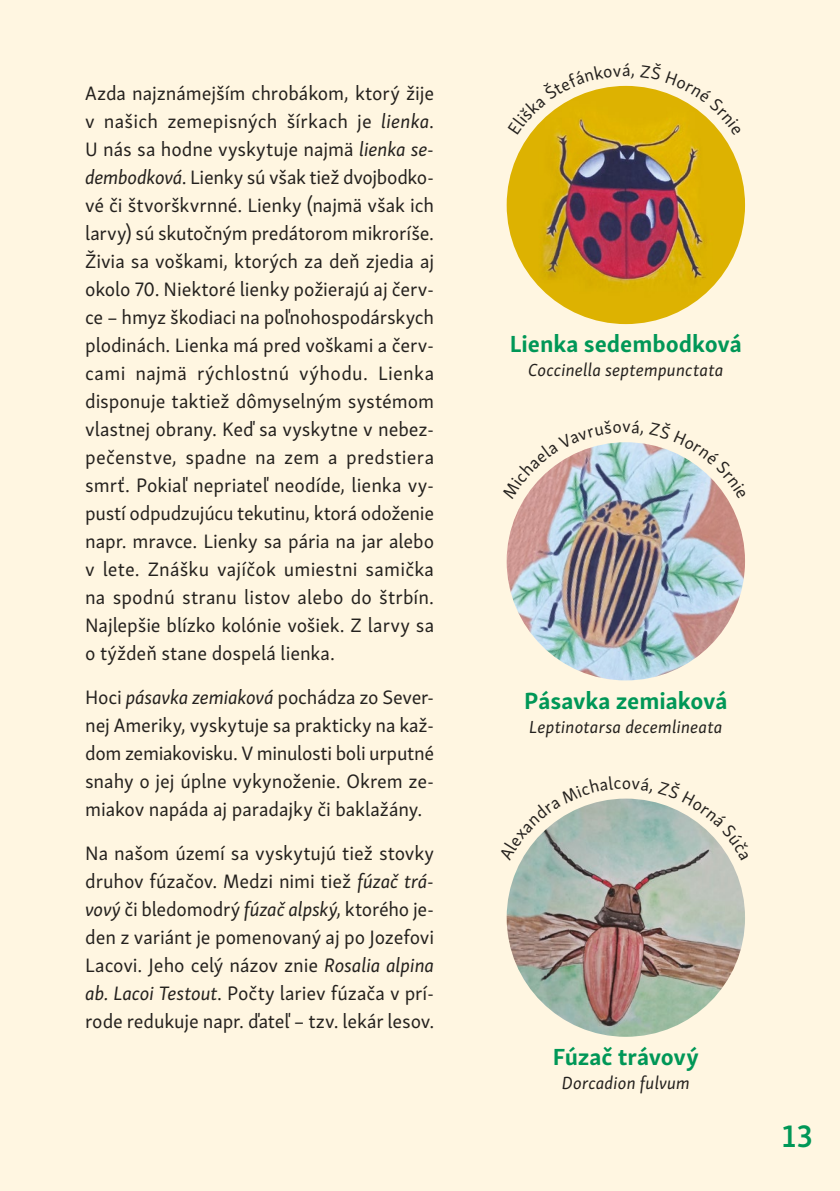
<style>
.page{position:relative;width:840px;height:1191px;background:#fff}
.page>*{position:absolute;margin:0;border:0;box-sizing:border-box;transform-origin:0 0}
.t1{font:600 32px "Skolar Sans Latn";color:#009757}
.t2{font:700 24px "Skolar Sans Latn";color:#009757}
.t3{font:20px/28px "Skolar Sans Latn";letter-spacing:-.005em;color:#24211e;text-align:justify}
.t4{font:italic 18px "Skolar Sans Latn";letter-spacing:.01em;color:#24211e}
.s1{font-style:italic}
</style>
<div class="page">
<div style="left:0;top:0;width:839px;height:1191px;background:#fff6e1"></div>
<img style="left:506px;top:442px;width:238px;height:238px;border-radius:119px">
<img style="left:506px;top:86px;width:238px;height:238px;border-radius:119px">
<img style="left:506px;top:798px;width:238px;height:238px;border-radius:119px">
<img style="left:524px;top:442px;width:118px;height:57px">
<svg style="left:648px;top:444px;width:80px;height:55px"></svg>
<svg style="left:530px;top:85px;width:103px;height:49px"></svg>
<svg style="left:640px;top:86px;width:83px;height:49px"></svg>
<svg style="left:520px;top:798px;width:131px;height:63px"></svg>
<svg style="left:657px;top:802px;width:73px;height:58px"></svg>
<p class="t3" style="left:85px;top:78px;width:350px">Azda najznámejším chrobákom, ktorý žije v našich zemepisných šírkach je <span class="s1">lienka</span>.<br>U nás sa hodne vyskytuje najmä <span class="s1">lienka se&shy;dembodková</span>. Lienky sú však tiež dvojbodko&shy;vé či štvorškvrnné. Lienky (najmä však ich larvy) sú skutočným predátorom mikroríše.<br>Živia sa voškami, ktorých za deň zjedia aj okolo 70. Niektoré lienky požierajú aj červ&shy;ce – hmyz škodiaci na poľnohospodárskych plodinách. Lienka má pred voškami a červ&shy;cami najmä rýchlostnú výhodu. Lienka disponuje taktiež dômyselným systémom vlastnej obrany. Keď sa vyskytne v nebez&shy;pečenstve, spadne na zem a predstiera smrť. Pokiaľ nepriateľ neodíde, lienka vy&shy;pustí odpudzujúcu tekutinu, ktorá odoženie napr. mravce. Lienky sa pária na jar alebo v lete. Znášku vajíčok umiestni samička na spodnú stranu listov alebo do štrbín.<br>Najlepšie blízko kolónie vošiek. Z larvy sa o týždeň stane dospelá lienka.</p>
<p class="t3" style="left:85px;top:682px;width:350px">Hoci <span class="s1">pásavka zemiaková</span> pochádza zo Sever&shy;nej Ameriky, vyskytuje sa prakticky na kaž&shy;dom zemiakovisku. V minulosti boli urputné snahy o jej úplne vykynoženie. Okrem ze&shy;miakov napáda aj paradajky či baklažány.</p>
<p class="t3" style="left:85px;top:838px;width:350px">Na našom území sa vyskytujú tiež stovky druhov fúzačov. Medzi nimi tiež <span class="s1">fúzač trá&shy;vový</span> či bledomodrý <span class="s1">fúzač alpský</span>, ktorého je&shy;den z variánt je pomenovaný aj po Jozefovi Lacovi. Jeho celý názov znie <span class="s1">Rosalia alpina ab. Lacoi Testout</span>. Počty lariev fúzača v prí&shy;rode redukuje napr. ďateľ – tzv. lekár lesov.</p>
<p class="t2" style="left:509px;top:324px;width:233px">Lienka sedembodková</p>
<p class="t4" style="left:528px;top:357px;width:196px">Coccinella septempunctata</p>
<p class="t2" style="left:524px;top:681px;width:205px">Pásavka zemiaková</p>
<p class="t4" style="left:529px;top:713px;width:194px">Leptinotarsa decemlineata</p>
<p class="t2" style="left:552px;top:1037px;width:147px">Fúzač trávový</p>
<p class="t4" style="left:561px;top:1069px;width:129px">Dorcadion fulvum</p>
<h1 class="t1" style="left:781px;top:1110px;width:32px">13</h1>
</div>
